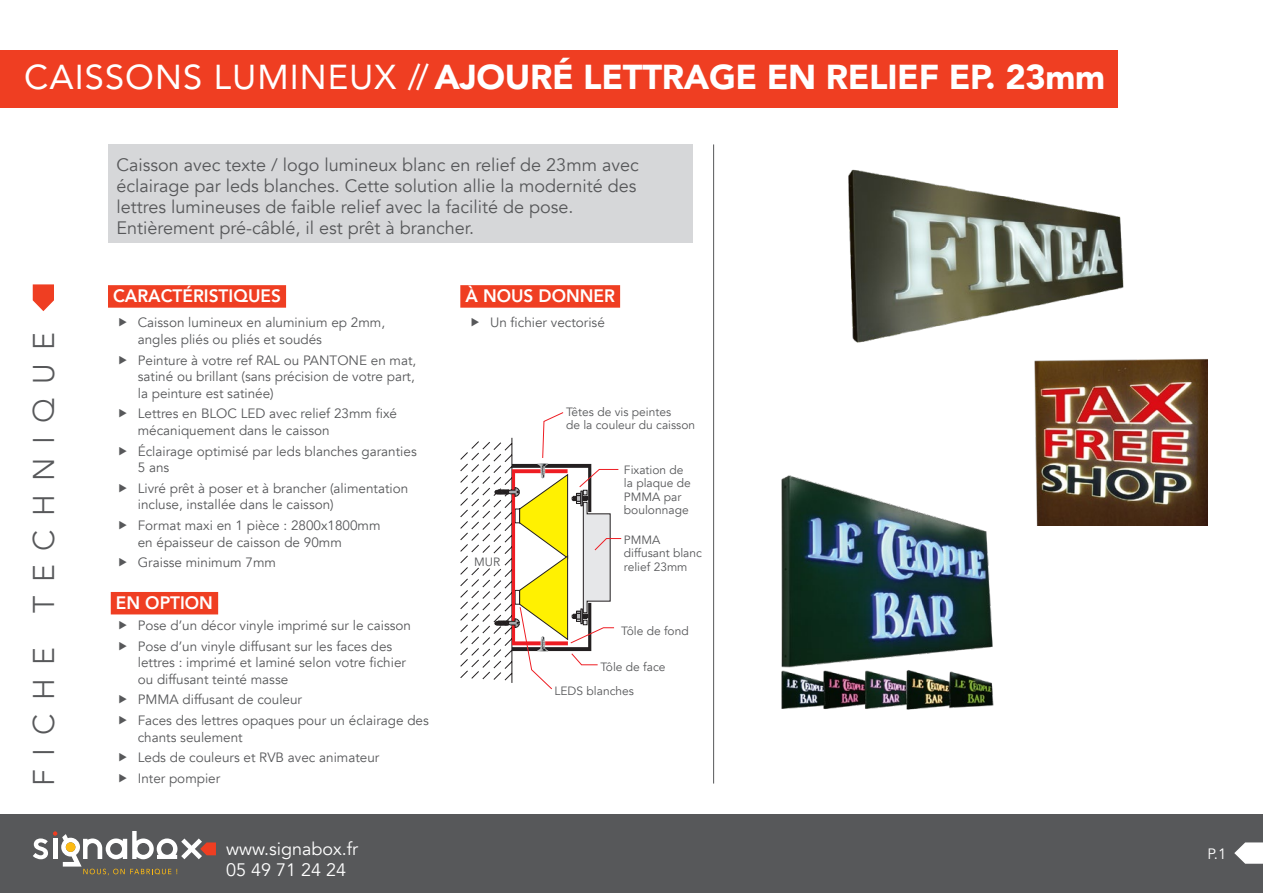
<style>
.page{position:relative;width:1263px;height:893px;background:#fff}
.page>*{position:absolute;margin:0;border:0;box-sizing:border-box;transform-origin:0 0}
.t1{font:900 34.5px "Avenir";letter-spacing:-.01em;color:#fff}
.t2{font:300 30px "Avenir";letter-spacing:.45em;color:#57585a}
.t3{font:18px/21px "Avenir";color:#57585a}
.Sous-titres{font:800 18px "Avenir";color:#fff;scale:.96 1}
.t4{font:18px "Avenir";color:#fff}
.Listing{font:800 18px "Avenir";color:#fff;scale:.96 1}
.t5{font:15px "Avenir";color:#fff}
.t6{font:13.5px/16.5px "Avenir";color:#57585a}
.Listing-2{font:12px/13.5px "Avenir";color:#57585a}
.s1{font-weight:400}
</style>
<div class="page">
<svg style="left:33px;top:284px;width:21px;height:27px"></svg>
<div style="left:0;top:814px;width:1263px;height:79px;background:#57585a"></div>
<svg style="left:33px;top:831px;width:183px;height:44px"></svg>
<div style="left:66px;top:842px;width:9px;height:10px;background:#fcba13;border-radius:50%"></div>
<svg style="left:1234px;top:842px;width:29px;height:22px"></svg>
<div style="left:108px;top:285px;width:178px;height:23px;background:#ef3e22"></div>
<div style="left:111px;top:592px;width:107px;height:22px;background:#ef3e22"></div>
<div style="left:108px;top:144px;width:585px;height:98px;background:#d6d7d9"></div>
<div style="left:0;top:50px;width:1118px;height:58px;background:#ef3e22"></div>
<hr style="left:713px;top:144px;width:1px;height:639px;background:#57585a">
<div style="left:460px;top:285px;width:160px;height:23px;background:#ef3e22"></div>
<svg style="left:460px;top:412px;width:162px;height:278px"></svg>
<img style="left:848px;top:169px;width:276px;height:174px">
<img style="left:781px;top:475px;width:213px;height:235px">
<img style="left:1024px;top:333px;width:183px;height:192px">
<p class="t1" style="left:24px;top:47px;width:1082px"><span class="s1">CAISSONS LUMINEUX //</span> AJOURÉ LETTRAGE EN RELIEF EP. 23mm</p>
<h2 class="t2" style="left:26px;top:786px;width:456px;rotate:-90deg">FICHE TECHNIQUE</h2>
<p class="t3" style="left:117px;top:155px;width:524px">Caisson avec texte / logo lumineux blanc en relief de 23mm avec éclairage par leds blanches. Cette solution allie la modernité des lettres lumineuses de faible relief avec la facilité de pose.<br>Entièrement pré-câblé, il est prêt à brancher.</p>
<p class="Sous-titres" style="left:113px;top:282px;width:176px">CARACTÉRISTIQUES</p>
<p class="t6" style="left:138px;top:315px;width:249px">Caisson lumineux en aluminium ep 2mm, angles pliés ou pliés et soudés</p>
<p class="t6" style="left:138px;top:352px;width:280px;text-align:justify">Peinture à votre ref RAL ou PANTONE en mat, satiné ou brillant (sans précision de votre part, la peinture est satinée)</p>
<p class="t6" style="left:138px;top:406px;width:261px">Lettres en BLOC LED avec relief 23mm fixé mécaniquement dans le caisson</p>
<p class="t6" style="left:138px;top:443px;width:280px">Éclairage optimisé par leds blanches garanties<br>5 ans</p>
<p class="t6" style="left:138px;top:480px;width:272px">Livré prêt à poser et à brancher (alimentation incluse, installée dans le caisson)</p>
<p class="t6" style="left:138px;top:518px;width:244px">Format maxi en 1 pièce : 2800x1800mm en épaisseur de caisson de 90mm</p>
<p class="t6" style="left:138px;top:555px;width:140px">Graisse minimum 7mm</p>
<p class="Listing" style="left:116px;top:589px;width:103px">EN OPTION</p>
<p class="t6" style="left:138px;top:617px;width:275px">Pose d’un décor vinyle imprimé sur le caisson</p>
<p class="t6" style="left:138px;top:638px;width:270px">Pose d’un vinyle diffusant sur les faces des lettres : imprimé et laminé selon votre fichier ou diffusant teinté masse</p>
<p class="t6" style="left:138px;top:692px;width:166px">PMMA diffusant de couleur</p>
<p class="t6" style="left:138px;top:713px;width:293px">Faces des lettres opaques pour un éclairage des chants seulement</p>
<p class="t6" style="left:138px;top:750px;width:243px">Leds de couleurs et RVB avec animateur</p>
<p class="t6" style="left:138px;top:771px;width:84px">Inter pompier</p>
<p class="Sous-titres" style="left:465px;top:282px;width:157px">À NOUS DONNER</p>
<p class="t6" style="left:490px;top:315px;width:116px">Un fichier vectorisé</p>
<p class="Listing-2" style="left:474px;top:556px;width:28px">MUR</p>
<p class="Listing-2" style="left:566px;top:405px;width:131px">Têtes de vis peintes<br>de la couleur du caisson</p>
<p class="Listing-2" style="left:624px;top:463px;width:68px">Fixation de la plaque de<br>PMMA par boulonnage</p>
<p class="Listing-2" style="left:624px;top:533px;width:79px">PMMA diffusant blanc relief 23mm</p>
<p class="Listing-2" style="left:621px;top:625px;width:69px">Tôle de fond</p>
<p class="Listing-2" style="left:600px;top:660px;width:67px">Tôle de face</p>
<p class="Listing-2" style="left:554px;top:684px;width:81px">LEDS blanches</p>
<h3 class="t4" style="left:226px;top:838px;width:133px">www.signabox.fr</h3>
<p class="t5" style="left:1207px;top:844px;width:20px">P.1</p>
<h3 class="t4" style="left:226px;top:859px;width:122px">05 49 71 24 24</h3>
</div>
